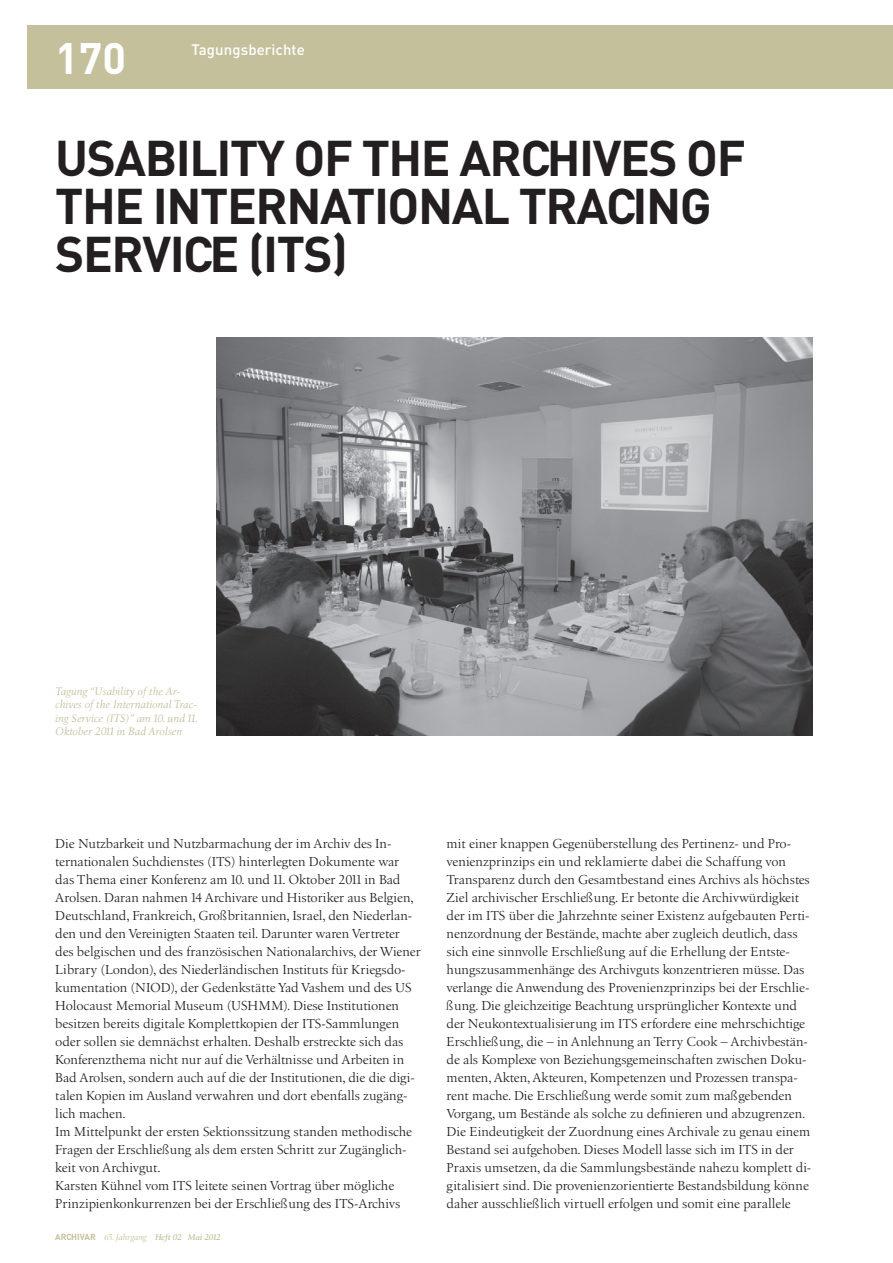
<style>
.page{position:relative;width:893px;height:1263px;background:#fff}
.page>*{position:absolute;margin:0;border:0;box-sizing:border-box;transform-origin:0 0}
.t1{font:700 49.5px/48px "DIN";letter-spacing:-.03em;color:#231f20}
.t2{font:700 43.5px "DIN";color:#fff}
.t3{font:500 15px "DIN";letter-spacing:.005em;color:#fff}
.t4{font:13.5px/18px "Birka";color:#231f20}
.t5{font:italic 11.25px/13.5px "Birka";letter-spacing:-.01em;color:#c5c09c}
.t6{font:italic 600 8.7px "Birka";letter-spacing:-.025em;color:#c5c09c}
.s1{font-family:"DIN";font-weight:700;font-style:normal}
.s2{font-weight:400}
</style>
<div class="page">
<div style="left:28px;top:25px;width:865px;height:64px;background:#c5c09c"></div>
<img style="left:217px;top:338px;width:595px;height:397px">
<h2 class="t2" style="left:55px;top:29px;width:72px">170</h2>
<p class="t3" style="left:191px;top:39px;width:115px">Tagungsberichte</p>
<h1 class="t1" style="left:55px;top:132px;width:692px">USABILITY OF THE ARCHIVES OF<br>THE INTE</h1>
<h1 class="t1" style="left:256px;top:180px;width:193px">RNATIONAL</h1>
<h1 class="t1" style="left:519px;top:180px;width:194px">TRACIN G</h1>
<h1 class="t1" style="left:55px;top:228px;width:294px">SE RVICE (ITS)</h1>
<p class="t5" style="left:55px;top:684px;width:144px">Tagung “Usability of the Ar&shy;chives of the International Trac&shy;ing Service (ITS)” am 10. und 11.<br>Oktober 2011 in Bad Arolsen</p>
<p class="t4" style="left:55px;top:834px;width:367px">Die Nutzbarkeit und Nutzbarmachung der im Archiv des In&shy;ternationalen Suchdienstes (ITS) hinterlegten Dokumente war das Thema einer Konferenz am 10. und 11. Oktober 2011 in Bad Arolsen. Daran nahmen 14 Archivare und Historiker aus Belgien, Deutschland, Frankreich, Großbritannien, Israel, den Niederlan&shy;den und den Vereinigten Staaten teil. Darunter waren Vertreter des belgischen und des französischen Nationalarchivs, der Wiener Library (London), des Niederländischen Instituts für Kriegsdo&shy;kumentation (NIOD), der Gedenkstätte Yad Vashem und des US Holocaust Memorial Museum (USHMM). Diese Institutionen besitzen bereits digitale Komplettkopien der ITS-Sammlungen oder sollen sie demnächst erhalten. Deshalb erstreckte sich das Konferenzthema nicht nur auf die Verhältnisse und Arbeiten in Bad Arolsen, sondern auch auf die der Institutionen, die die digi&shy;talen Kopien im Ausland verwahren und dort ebenfalls zugäng&shy;lich machen.<br>Im Mittelpunkt der ersten Sektionssitzung standen methodische Fragen der Erschließung als dem ersten Schritt zur Zugänglich&shy;keit von Archivgut.<br>Karsten Kühnel vom ITS leitete seinen Vortrag über mögliche Prinzipienkonkurrenzen bei der Erschließung des ITS-Archivs</p>
<p class="t6" style="left:55px;top:1232px;width:167px"><span class="s1">ARCHIVAR</span> <span class="s2">65. Jahrgang</span> Heft 02 Mai 2012</p>
<p class="t4" style="left:447px;top:834px;width:366px">mit einer knappen Gegenüberstellung des Pertinenz- und Pro&shy;venienzprinzips ein und reklamierte dabei die Schaffung von Transparenz durch den Gesamtbestand eines Archivs als höchstes Ziel archivischer Erschließung. Er betonte die Archivwürdigkeit der im ITS über die Jahrzehnte seiner Existenz aufgebauten Perti&shy;nenzordnung der Bestände, machte aber zugleich deutlich, dass sich eine sinnvolle Erschließung auf die Erhellung der Entste&shy;hungszusammenhänge des Archivguts konzentrieren müsse. Das verlange die Anwendung des Provenienzprinzips bei der Erschlie&shy;ßung. Die gleichzeitige Beachtung ursprünglicher Kontexte und der Neukontextualisierung im ITS erfordere eine mehrschichtige Erschließung, die – in Anlehnung an Terry Cook – Archivbestän&shy;de als Komplexe von Beziehungsgemeinschaften zwischen Doku&shy;menten, Akten, Akteuren, Kompetenzen und Prozessen transpa&shy;rent mache. Die Erschließung werde somit zum maßgebenden Vorgang, um Bestände als solche zu definieren und abzugrenzen.<br>Die Eindeutigkeit der Zuordnung eines Archivale zu genau einem Bestand sei aufgehoben. Dieses Modell lasse sich im ITS in der Praxis umsetzen, da die Sammlungsbestände nahezu komplett di&shy;gitalisiert sind. Die provenienzorientierte Bestandsbildung könne daher ausschließlich virtuell erfolgen und somit eine parallele</p>
</div>
